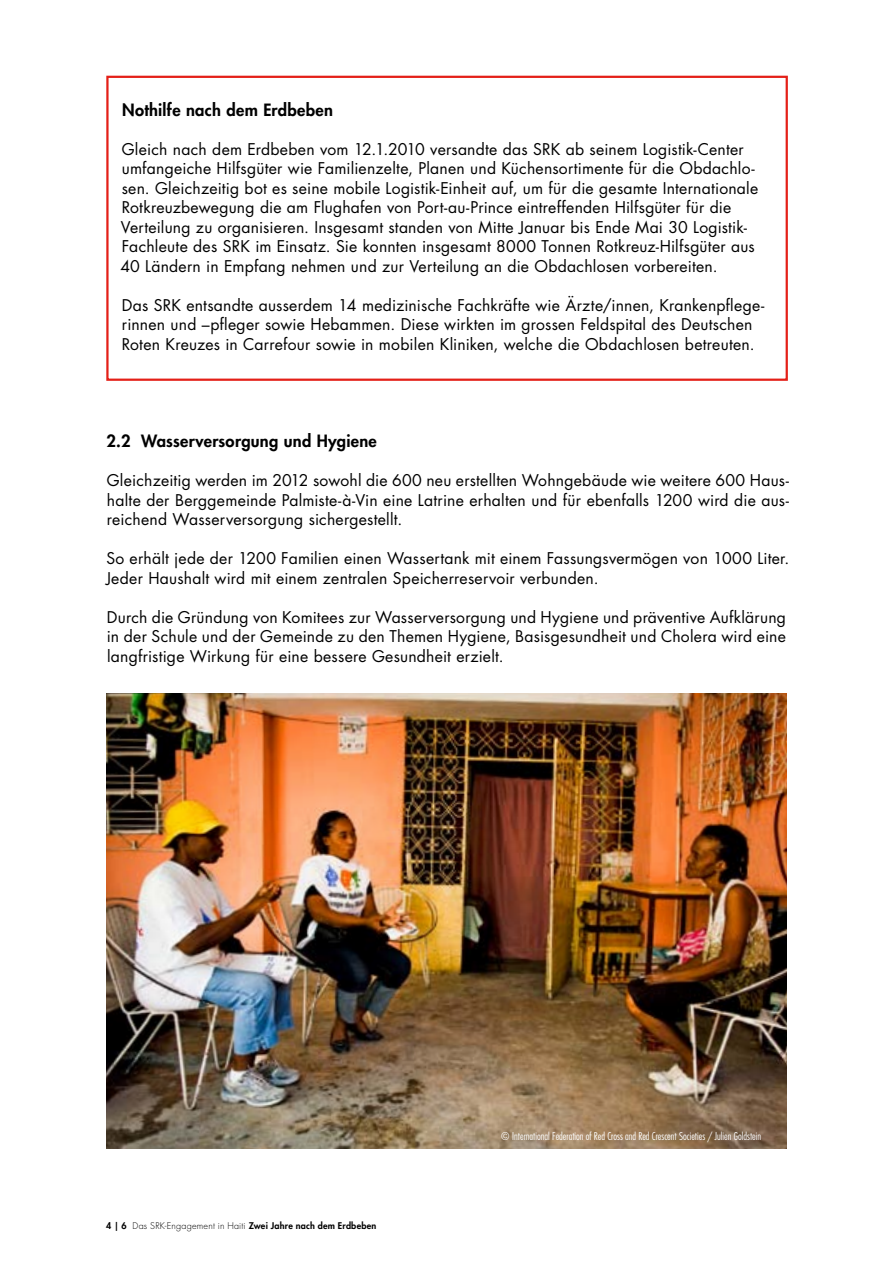
<style>
.page{position:relative;width:893px;height:1263px;background:#fff}
.page>*{position:absolute;margin:0;border:0;box-sizing:border-box;transform-origin:0 0}
.t1{font:800 16.5px "Futura Std";letter-spacing:.02em;color:#000}
.t2{font:15.75px/19.5px "Futura Std";letter-spacing:.015em;color:#000}
.t3{font:300 condensed 10.5px "Futura Std";color:#fff}
.t4{font:800 9px "Futura Std";letter-spacing:.025em;color:#000}
.s1{font-weight:300}
</style>
<div class="page">
<img style="left:106px;top:693px;width:681px;height:455px">
<div style="left:106px;top:76px;width:682px;height:305px;border:2px solid #e42018"></div>
<p class="t1" style="left:122px;top:99px;width:212px">Nothilfe nach dem Erdbeben</p>
<p class="t2" style="left:120px;top:139px;width:639px">Gleich nach dem Erdbeben vom 12.1.2010 versandte das SRK ab seinem Logistik-Center umfangeiche Hilfsgüter wie Familienzelte, Planen und Küchensortimente für die Obdachlo&shy;sen. Gleichzeitig bot es seine mobile Logistik-Einheit auf, um für die gesamte Internationale Rotkreuzbewegung die am Flughafen von Port-au-Prince eintreffenden Hilfsgüter für die Verteilung zu organisieren. Insgesamt standen von Mitte Januar bis Ende Mai 30 Logistik-Fachleute des SRK im Einsatz. Sie konnten insgesamt 8000 Tonnen Rotkreuz-Hilfsgüter aus 40 Ländern in Empfang nehmen und zur Verteilung an die Obdachlosen vorbereiten.</p>
<p class="t2" style="left:122px;top:295px;width:644px">Das SRK entsandte ausserdem 14 medizinische Fachkräfte wie Ärzte/innen, Krankenpflege&shy;rinnen und –pfleger sowie Hebammen. Diese wirkten im grossen Feldspital des Deutschen<br>Roten Kreuzes in Carrefour sowie in mobilen Kliniken, welche die Obdachlosen betreuten.</p>
<p class="t1" style="left:106px;top:431px;width:272px">2.2 Wasserversorgung und Hygiene</p>
<p class="t2" style="left:107px;top:471px;width:684px;text-align:justify">Gleichzeitig werden im 2012 sowohl die 600 neu erstellten Wohngebäude wie weitere 600 Haus&shy;halte der Berggemeinde Palmiste-à-Vin eine Latrine erhalten und für ebenfalls 1200 wird die aus&shy;reichend Wasserversorgung sichergestellt.</p>
<p class="t2" style="left:106px;top:549px;width:685px">So erhält jede der 1200 Familien einen Wassertank mit einem Fassungsvermögen von 1000 Liter.<br>Jeder Haushalt wird mit einem zentralen Speicherreservoir verbunden.</p>
<p class="t2" style="left:107px;top:607px;width:681px;text-align:justify">Durch die Gründung von Komitees zur Wasserversorgung und Hygiene und präventive Aufklärung in der Schule und der Gemeinde zu den Themen Hygiene, Basisgesundheit und Cholera wird eine langfristige Wirkung für eine bessere Gesundheit erzielt.</p>
<p class="t4" style="left:106px;top:1220px;width:272px">4 | 6 <span class="s1">Das SRK-Engagement in Haiti</span> Zwei Jahre nach dem Erdbeben</p>
<p class="t3" style="left:501px;top:1130px;width:262px">© International Federation of Red Cross and Red Crescent Societies / Julien Goldstein</p>
</div>
